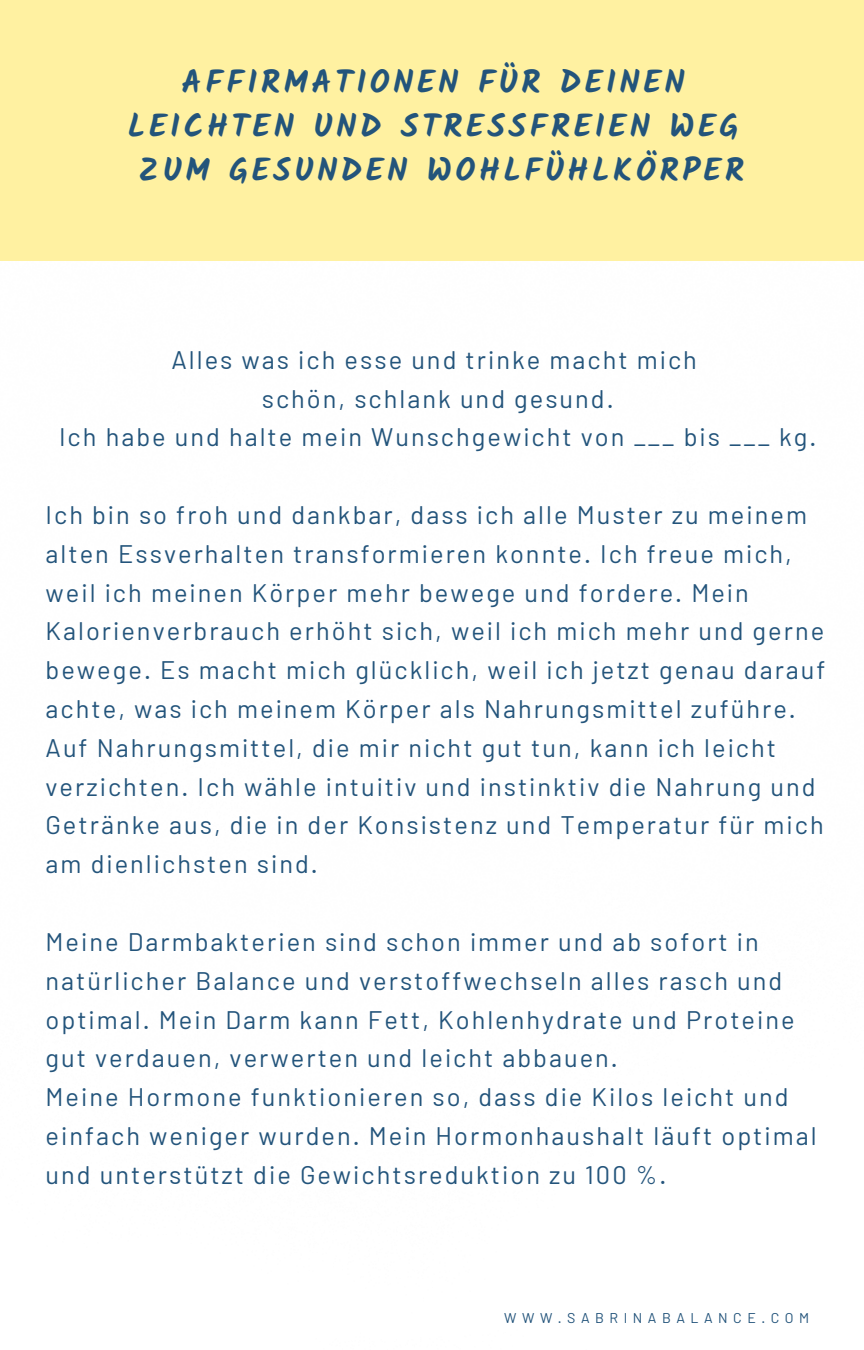
<style>
.page{position:relative;width:864px;height:1350px;background:#fff}
.page>*{position:absolute;margin:0;border:0;box-sizing:border-box;transform-origin:0 0}
.t1{font:700 32.18px "Kalam";letter-spacing:.11em;color:#23547b}
.t2{font:25.43px/38.7px "Barlow";letter-spacing:.08em;color:#23547b}
.t3{font:14.17px "Barlow";letter-spacing:.39em;color:#23547b}
</style>
<div class="page">
<div style="left:0;top:0;width:864px;height:260px;background:#fff1a1"></div>
<p class="t1" style="left:182px;top:63px;width:505px">AFFIRMATIONEN FÜR DEINEN</p>
<p class="t1" style="left:128px;top:107px;width:612px">LEICHTEN UND STRESSFREIEN WEG</p>
<p class="t1" style="left:138px;top:151px;width:607px">ZUM GESUNDEN WOHLFÜHLKÖRPER</p>
<p class="t2" style="left:171px;top:339px;width:527px">Alles was ich esse und trinke macht mich</p>
<p class="t2" style="left:262px;top:378px;width:353px">schön, schlank und gesund.</p>
<p class="t2" style="left:59px;top:417px;width:759px">Ich habe und halte mein Wunschgewicht von ___ bis ___ kg.</p>
<p class="t2" style="left:46px;top:494px;width:782px">Ich bin so froh und dankbar, dass ich alle Muster zu meinem alten Essverhalten transformieren konnte. Ich freue mich, weil ich meinen Körper mehr bewege und fordere. Mein Kalorienverbrauch erhöht sich, weil ich mich mehr und gerne bewege. Es macht mich glücklich, weil ich jetzt genau darauf achte, was ich meinem Körper als Nahrungsmittel zuführe.<br>Auf Nahrungsmittel, die mir nicht gut tun, kann ich leicht verzichten. Ich wähle intuitiv und instinktiv die Nahrung und Getränke aus, die in der Konsistenz und Temperatur für mich am dienlichsten sind.</p>
<p class="t2" style="left:46px;top:921px;width:751px">Meine Darmbakterien sind schon immer und ab sofort in natürlicher Balance und verstoffwechseln alles rasch und optimal. Mein Darm kann Fett, Kohlenhydrate und Proteine gut verdauen, verwerten und leicht abbauen.</p>
<p class="t2" style="left:46px;top:1077px;width:773px">Meine Hormone funktionieren so, dass die Kilos leicht und einfach weniger wurden. Mein Hormonhaushalt läuft optimal und unterstützt die Gewichtsreduktion zu 100 %.</p>
<p class="t3" style="left:504px;top:1309px;width:307px">WWW.SABRINABALANCE.COM</p>
</div>
